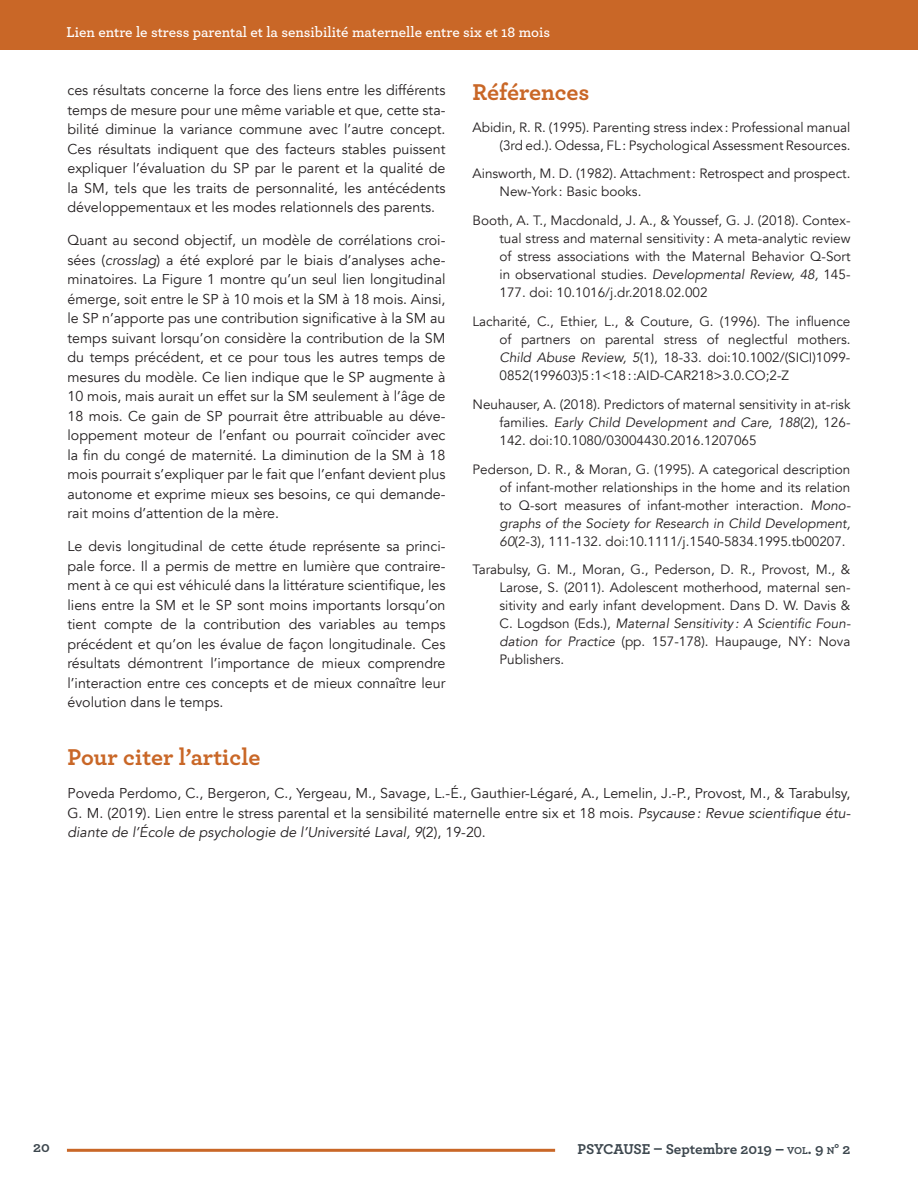
<style>
.page{position:relative;width:918px;height:1188px;background:#fff}
.page>*{position:absolute;margin:0;border:0;box-sizing:border-box;transform-origin:0 0}
.titre_2{font:700 24px "Archer";color:#c96727}
.titre_2_article{font:700 24px "Archer";letter-spacing:-.005em;color:#c96727}
.Entête{font:600 15px "Archer";color:#fff}
.t1{font:700 15px "Archer";letter-spacing:-.01em;color:#3d474e}
.texte{font:14.25px/19.5px "Avenir";color:#231f20;text-align:justify}
.texte_2_colonnes{font:14.25px/19.5px "Avenir";color:#231f20;text-align:justify}
.références{font:13.5px/18px "Avenir";color:#231f20;text-align:justify}
.s1{font-style:italic}
.s2{font-size:10.5px}
.s3{font-style:inherit}
</style>
<div class="page">
<div style="left:0;top:0;width:918px;height:50px;background:#c96727"></div>
<hr style="left:67px;top:1149px;width:488px;height:3px;background:#c96727">
<p class="Entête" style="left:66px;top:21px;width:485px">Lien entre le stress parental et la sensibilité maternelle entre six et 18 mois</p>
<p class="texte" style="left:68px;top:81px;width:380px">ces résultats concerne la force des liens entre les différents temps de mesure pour une même variable et que, cette sta&shy;bilité diminue la variance commune avec l’autre concept.<br>Ces résultats indiquent que des facteurs stables puissent expliquer l’évaluation du SP par le parent et la qualité de la SM, tels que les traits de personnalité, les antécédents développementaux et les modes relationnels des parents.</p>
<p class="texte" style="left:68px;top:231px;width:380px">Quant au second objectif, un modèle de corrélations croi&shy;sées (<span class="s1">crosslag</span>) a été exploré par le biais d’analyses ache&shy;minatoires. La Figure 1 montre qu’un seul lien longitudinal émerge, soit entre le SP à 10 mois et la SM à 18 mois. Ainsi, le SP n’apporte pas une contribution significative à la SM au temps suivant lorsqu’on considère la contribution de la SM du temps précédent, et ce pour tous les autres temps de mesures du modèle. Ce lien indique que le SP augmente à 10 mois, mais aurait un effet sur la SM seulement à l’âge de 18 mois. Ce gain de SP pourrait être attribuable au déve&shy;loppement moteur de l’enfant ou pourrait coïncider avec la fin du congé de maternité. La diminution de la SM à 18 mois pourrait s’expliquer par le fait que l’enfant devient plus autonome et exprime mieux ses besoins, ce qui demande&shy;rait moins d’attention de la mère.</p>
<p class="texte" style="left:68px;top:537px;width:380px">Le devis longitudinal de cette étude représente sa princi&shy;pale force. Il a permis de mettre en lumière que contraire&shy;ment à ce qui est véhiculé dans la littérature scientifique, les liens entre la SM et le SP sont moins importants lorsqu’on tient compte de la contribution des variables au temps précédent et qu’on les évalue de façon longitudinale. Ces résultats démontrent l’importance de mieux comprendre l’interaction entre ces concepts et de mieux connaître leur évolution dans le temps.</p>
<p class="titre_2_article" style="left:472px;top:73px;width:119px">Références</p>
<p class="références" style="left:472px;top:118px;width:380px;text-align:right">Abidin, R. R. (1995). Parenting stress index : Professional manual (3rd ed.). Odessa, FL : Psychological Assessment Resources.</p>
<p class="références" style="left:500px;top:165px;width:352px;text-indent:-27px">Ainsworth, M. D. (1982). Attachment: Retrospect and prospect.<br>New-York : Basic books.</p>
<p class="références" style="left:500px;top:212px;width:353px;text-indent:-27px">Booth, A. T., Macdonald, J. A., &amp; Youssef, G. J. (2018). Contex&shy;tual stress and maternal sensitivity : A meta-analytic review of stress associations with the Maternal Behavior Q-Sort in observational studies. <span class="s1">Developmental Review, 48,</span> 145- 177. doi: 10.1016/j.dr.2018.02.002</p>
<p class="références" style="left:500px;top:313px;width:353px;text-indent:-27px">Lacharité, C., Ethier, L., &amp; Couture, G. (1996). The influence of partners on parental stress of neglectful mothers.<br><span class="s1">Child Abuse Review, 5</span>(1), 18-33. doi:10.1002/(SICI)1099- 0852(199603)5:1&lt;18::AID-CAR218&gt;3.0.CO;2-Z</p>
<p class="références" style="left:500px;top:395px;width:353px;text-indent:-27px">Neuhauser, A. (2018). Predictors of maternal sensitivity in at-risk families. <span class="s1">Early Child Development and Care, 188</span>(2), 126- 142. doi:10.1080/03004430.2016.1207065</p>
<p class="références" style="left:500px;top:460px;width:353px;text-indent:-27px">Pederson, D. R., &amp; Moran, G. (1995). A categorical description of infant-mother relationships in the home and its relation to Q-sort measures of infant-mother interaction. <span class="s1">Mono&shy;graphs of the Society for Research in Child Development, 60</span>(2-3), 111-132. doi:10.1111/j.1540-5834.1995.tb00207.</p>
<p class="références" style="left:500px;top:561px;width:353px;text-indent:-27px">Tarabulsy, G. M., Moran, G., Pederson, D. R., Provost, M., &amp; Larose, S. (2011). Adolescent motherhood, maternal sen&shy;sitivity and early infant development. Dans D. W. Davis &amp; C. Logdson (Eds.), <span class="s1">Maternal Sensitivity : A Scientific Foun&shy;dation for Practice</span> (pp. 157-178). Haupauge, NY: Nova Publishers.</p>
<p class="titre_2" style="left:68px;top:738px;width:195px">Pour citer l’article</p>
<p class="texte_2_colonnes" style="left:68px;top:784px;width:785px">Poveda Perdomo, C., Bergeron, C., Yergeau, M., Savage, L.-É., Gauthier-Légaré, A., Lemelin, J.-P., Provost, M., &amp; Tarabulsy, G. M. (2019). Lien entre le stress parental et la sensibilité maternelle entre six et 18 mois. <span class="s1">Psycause : Revue scientifique étu&shy;diante de l’École de psychologie de l’Université Laval, 9</span>(2), 19-20.</p>
<p class="t1" style="left:33px;top:1136px;width:18px">20</p>
<p class="t1" style="left:577px;top:1137px;width:275px">PSYCAUSE – Septembre 2019 – <span class="s2">VOL</span><span class="s3">. 9</span> <span class="s2">N</span><span class="s3">° 2</span></p>
</div>
